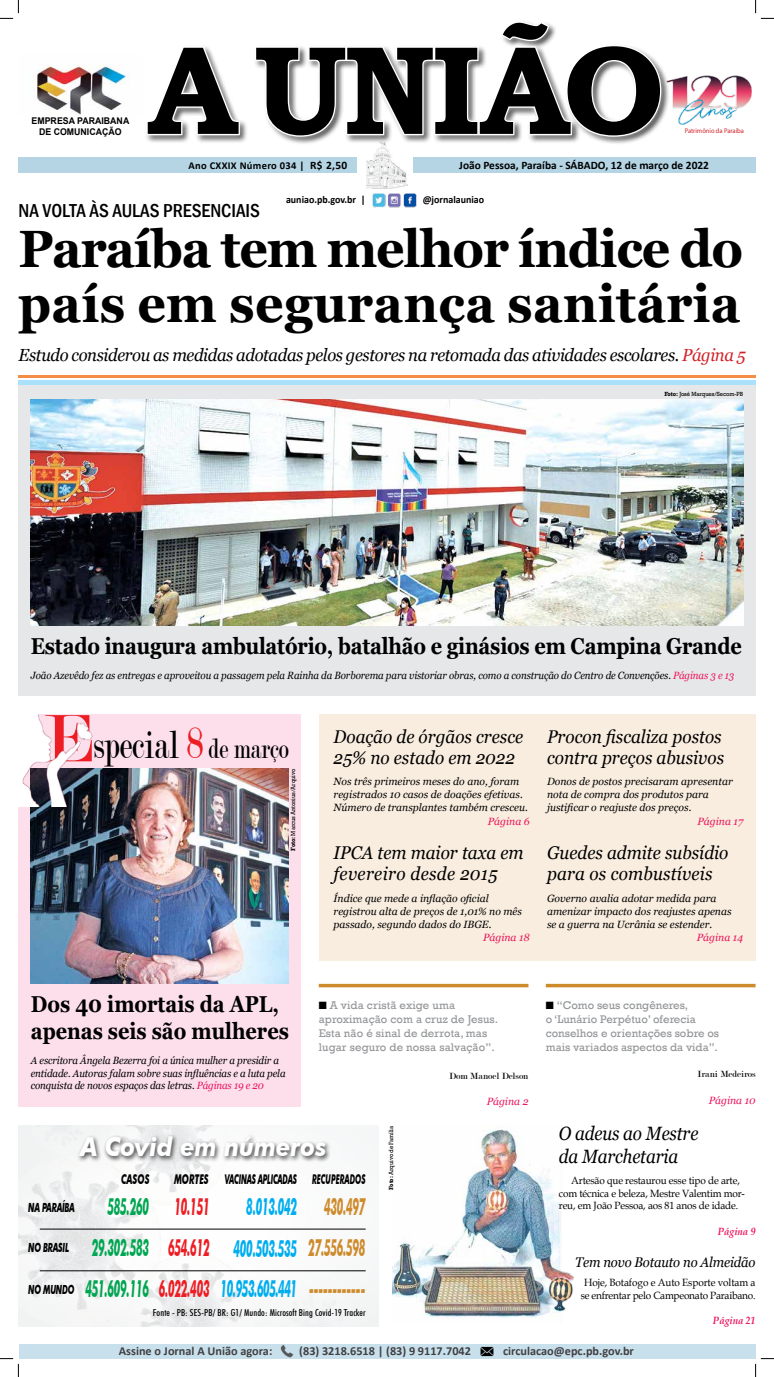
<style>
.page{position:relative;width:774px;height:1377px;background:#fff}
.page>*{position:absolute;margin:0;border:0;box-sizing:border-box;transform-origin:0 0}
.t1{font:700 126.35px "Bookman Old Style";letter-spacing:-.04em;color:#000}
.t2{font:700 52.5px/55.1px "Georgia";letter-spacing:.005em;color:#000;scale:.95 1}
.t3{font:41.74px "Modern";color:#000;scale:.75 1}
.t4{font:italic 700 26.07px "Futura BT";color:#fff;scale:.92 1}
.t5{font:italic 700 23.8px/41.2px "Futura BT";letter-spacing:-.03em;color:#00a651;scale:.46 1}
.t6{font:italic 700 23.8px/41.2px "Futura BT";letter-spacing:-.03em;color:#00aeef;text-align:right;scale:.46 1}
.t7{font:italic 700 23.8px/41.2px "Futura BT";letter-spacing:-.03em;color:#ce8b2c;text-align:justify;scale:.46 1}
.t8{font:italic 700 23.8px/41.6px "Futura BT";letter-spacing:-.03em;color:#ed1d24;scale:.46 1}
.t9{font:700 22.93px/26.2px "Georgia";letter-spacing:-.01em;color:#000;scale:.87 1}
.t10{font:italic 19.25px/22.8px "Georgia";letter-spacing:-.01em;color:#000;scale:.89 1}
.t11{font:500 condensed 19.25px "Franklin Gothic";color:#000}
.t12{font:italic 18.38px/21px "Georgia";color:#000;scale:.93 1}
.t13{font:italic 18.38px/21px "Georgia";letter-spacing:.02em;color:#000;scale:.93 1}
.t14{font:italic 17.5px "Georgia";letter-spacing:-.02em;color:#000;scale:.95 1}
.t15{font:italic 14px "Georgia";letter-spacing:-.01em;color:#000;scale:.93 1}
.t16{font:italic 700 13.39px "Futura BT";color:#000;scale:.54 1}
.t17{font:italic 700 13.39px "Futura BT";color:#000;scale:.62 1}
.t18{font:italic 700 12.6px "Futura BT";letter-spacing:-.03em;color:#000;scale:.63 1}
.t19{font:700 12.25px "Calibri";color:#414042}
.t20{font:11.38px/14px "Rockwell";color:#939598}
.t21{font:700 11.38px "Calibri";color:#000}
.t22{font:italic 10.5px/13.1px "Georgia";color:#000}
.t23{font:italic 10.5px/12.6px "Georgia";color:#000;scale:.93 1}
.t24{font:10.5px/12.6px "Book Antiqua";letter-spacing:-.015em;color:#000;text-align:center;scale:.95 1}
.t25{font:italic 10.5px "Georgia";color:#ed145b}
.t26{font:700 10.5px "Calibri";color:#000;scale:.95 1}
.t27{font:700 10.5px "Calibri";letter-spacing:.03em;color:#000}
.t28{font:italic 700 10.5px "Book Antiqua";color:#ed145b;scale:.92 1}
.t29{font:500 condensed 9.62px "Futura BT";letter-spacing:.01em;color:#000}
.t30{font:9.62px "Modern";color:#000}
.t31{font:700 9.28px/11.1px "Arial";color:#000;text-align:center;scale:.95 1}
.t32{font:6.83px "Myriad Pro";color:#d2232a;scale:.95 1}
.t33{font:6.12px "Rockwell";letter-spacing:-.01em;color:#000;scale:.95 1}
.s1{font-size:11.38px}
.s2{color:#d2232a}
.s3{font-weight:700}
.s4{color:#ed145b}
.s5{font-size:71.58px;color:#ed1d24}
.s6{font-size:47.69px;color:#ed1d24}
.s7{font-size:29.84px}
.s8{font-family:"Dixieland Normal";font-size:10.5px;color:#000}
.s9{color:#ed1d24}
</style>
<div class="page">
<div style="left:318px;top:714px;width:437px;height:246px;background:#f8eddf"></div>
<div style="left:18px;top:381px;width:737px;height:315px;background:#e6e7e8"></div>
<div style="left:18px;top:380px;width:737px;height:5px;background:#abe1fa"></div>
<hr style="left:18px;top:375px;width:737px;height:3px;background:#f68d47">
<svg style="left:319px;top:983px;width:209px;height:4px"></svg>
<svg style="left:545px;top:983px;width:210px;height:4px"></svg>
<div style="left:19px;top:1343px;width:736px;height:15px;background:#c8e0ec"></div>
<svg style="left:280px;top:1344px;width:13px;height:13px"></svg>
<img style="left:474px;top:1343px;width:25px;height:14px">
<img style="left:372px;top:193px;width:45px;height:15px">
<img style="left:18px;top:1125px;width:360px;height:201px">
<div style="left:76px;top:1133px;width:255px;height:29px;background:#000;opacity:.75"></div>
<hr style="left:40px;top:1228px;width:325px;height:1px;background:#000">
<hr style="left:40px;top:1270px;width:325px;height:1px;background:#000">
<img style="left:392px;top:1125px;width:181px;height:193px">
<div style="left:141px;top:18px;width:525px;height:124px;background:#fff;opacity:.75"></div>
<svg style="left:145px;top:44px;width:96px;height:92px"></svg>
<svg style="left:253px;top:20px;width:409px;height:118px"></svg>
<div style="left:18px;top:157px;width:737px;height:16px;background:#b5d5e5"></div>
<div style="left:357px;top:156px;width:55px;height:19px;background:#fff"></div>
<img style="left:366px;top:142px;width:41px;height:46px">
<img style="left:666px;top:75px;width:85px;height:50px">
<img style="left:37px;top:55px;width:105px;height:61px">
<div style="left:18px;top:714px;width:283px;height:392px;background:#fcdfeb"></div>
<img style="left:31px;top:768px;width:258px;height:215px">
<img style="left:18px;top:714px;width:74px;height:92px">
<img style="left:31px;top:400px;width:712px;height:225px">
<svg style="left:0;top:0;width:19px;height:19px"></svg>
<svg style="left:0;top:1358px;width:19px;height:18px"></svg>
<svg style="left:755px;top:0;width:18px;height:19px"></svg>
<svg style="left:754px;top:1357px;width:19px;height:19px"></svg>
<p class="t31" style="left:32px;top:115px;width:104px">EMPRESA PARAIBANA<br>DE COMUNICAÇÃO</p>
<h1 class="t1" style="left:148px;top:-1px;width:518px">A UNIÃO</h1>
<p class="t32" style="left:684px;top:127px;width:64px">Patrimônio da Paraíba</p>
<p class="t27" style="left:188px;top:158px;width:160px">Ano CXXIX Número 034 | <span class="s1">R$ 2,50</span></p>
<p class="t21" style="left:459px;top:157px;width:251px">João Pessoa, Paraíba - SÁBADO, 12 de março de 2022</p>
<h3 class="t11" style="left:18px;top:198px;width:243px">NA VOLTA ÀS AULAS PRESENCIAIS</h3>
<p class="t26" style="left:286px;top:192px;width:85px">auniao.pb.gov.br |</p>
<p class="t26" style="left:422px;top:192px;width:66px">@jornalauniao</p>
<h2 class="t2" style="left:18px;top:221px;width:764px">Paraíba tem melhor índice do país em segurança sanitária</h2>
<h3 class="t14" style="left:19px;top:343px;width:766px">Estudo considerou as medidas adotadas pelos gestores na retomada das atividades escolares. <span class="s2">Página 5</span></h3>
<p class="t33" style="left:664px;top:390px;width:84px"><span class="s3">Foto:</span> José Marques/Secom-PB</p>
<h3 class="t9" style="left:31px;top:633px;width:818px">Estado inaugura ambulatório, batalhão e ginásios em Campina Grande</h3>
<p class="t23" style="left:31px;top:668px;width:757px">João Azevêdo fez as entregas e aproveitou a passagem pela Rainha da Borborema para vistoriar obras, como a construção do Centro de Convenções. <span class="s4">Páginas 3 e 13</span></p>
<h3 class="t3" style="left:44px;top:724px;width:328px"><span class="s5">E</span>special <span class="s6">8</span> <span class="s7">de março</span></h3>
<h3 class="t12" style="left:333px;top:726px;width:205px">Doação de órgãos cresce<br>25% no estado em 2022</h3>
<p class="t33" style="left:289px;top:850px;width:87px;rotate:-90deg"><span class="s3">Foto:</span> Marcus Antonius/Arquivo</p>
<p class="t22" style="left:333px;top:775px;width:196px">Nos três primeiros meses do ano, foram registrados 10 casos de doações efetivas.<br>Número de transplantes também cresceu.</p>
<p class="t25" style="left:487px;top:814px;width:43px">Página 6</p>
<h3 class="t13" style="left:333px;top:842px;width:206px">IPCA tem maior taxa em fevereiro desde 2015</h3>
<p class="t22" style="left:333px;top:891px;width:190px">Índice que mede a inflação oficial registrou alta de preços de 1,01% no mês passado, segundo dados do IBGE.</p>
<p class="t25" style="left:483px;top:930px;width:48px">Página 18</p>
<h3 class="t12" style="left:547px;top:726px;width:192px">Procon fiscaliza postos contra preços abusivos</h3>
<p class="t22" style="left:547px;top:775px;width:187px">Donos de postos precisaram apresentar nota de compra dos produtos para justificar o reajuste dos preços.</p>
<p class="t25" style="left:697px;top:814px;width:47px">Página 17</p>
<h3 class="t12" style="left:547px;top:842px;width:196px">Guedes admite subsídio para os combustíveis</h3>
<p class="t22" style="left:547px;top:891px;width:186px">Governo avalia adotar medida para amenizar impacto dos reajustes apenas se a guerra na Ucrânia se estender.</p>
<p class="t25" style="left:696px;top:930px;width:48px">Página 14</p>
<h3 class="t9" style="left:31px;top:991px;width:298px">Dos 40 imortais da APL, apenas seis são mulheres</h3>
<p class="t23" style="left:31px;top:1054px;width:275px">A escritora Ângela Bezerra foi a única mulher a presidir a entidade. Autoras falam sobre suas influências e a luta pela conquista de novos espaços das letras. <span class="s4">Páginas 19 e 20</span></p>
<p class="t20" style="left:319px;top:998px;width:181px"><span class="s8">n</span> A vida cristã exige uma aproximação com a cruz de Jesus.<br>Esta não é sinal de derrota, mas lugar seguro de nossa salvação”.</p>
<p class="t30" style="left:449px;top:1071px;width:81px">Dom Manoel Delson</p>
<p class="t25" style="left:486px;top:1094px;width:43px">Página 2</p>
<h3 class="t4" style="left:80px;top:1130px;width:269px">A COVID EM NÚMEROS</h3>
<p class="t18" style="left:28px;top:1199px;width:75px">NA PARAÍBA</p>
<p class="t18" style="left:28px;top:1239px;width:66px">NO BRASIL</p>
<p class="t18" style="left:28px;top:1281px;width:75px">NO MUNDO</p>
<p class="t17" style="left:174px;top:1171px;width:57px">MORTES</p>
<h3 class="t5" style="left:85px;top:1185px;width:272px;text-indent:22px">585.260<br>29.302.583<br>451.609.116 <span class="s9">6.022.403</span></h3>
<p class="t17" style="left:121px;top:1171px;width:47px">CASOS</p>
<p class="t16" style="left:225px;top:1171px;width:18px">VACINAS</p>
<p class="t16" style="left:258px;top:1171px;width:10px">APLICADAS</p>
<h3 class="t6" style="left:220px;top:1185px;width:168px">8.013.042<br>400.503.535<br>10.953.605.441</h3>
<h3 class="t7" style="left:308px;top:1185px;width:126px;text-indent:16px">430.497<br>27.556.598 ------------</h3>
<p class="t16" style="left:312px;top:1171px;width:101px">RECUPERADOS</p>
<h3 class="t8" style="left:168px;top:1185px;width:92px">10.151<br>654.612</h3>
<p class="t29" style="left:153px;top:1306px;width:214px">Fonte - PB: SES-PB/ BR: G1/ Mundo: Microsoft Bing Covid-19 Tracker</p>
<p class="t33" style="left:387px;top:1189px;width:69px;rotate:-90deg"><span class="s3">Foto:</span> Arquivo de Família</p>
<p class="t20" style="left:545px;top:998px;width:175px"><span class="s8">n</span> “Como seus congêneres,<br>o ‘Lunário Perpétuo’ oferecia conselhos e orientações sobre os mais variados aspectos da vida”.</p>
<p class="t30" style="left:697px;top:1068px;width:60px">Irani Medeiros</p>
<p class="t25" style="left:708px;top:1093px;width:48px">Página 10</p>
<h3 class="t10" style="left:558px;top:1122px;width:158px">O adeus ao Mestre da Marchetaria</h3>
<p class="t24" style="left:558px;top:1173px;width:197px;text-align:left;text-indent:12px">Artesão que restaurou esse tipo de arte, com técnica e beleza, Mestre Valentim mor&shy;reu, em João Pessoa, aos 81 anos de idade.</p>
<p class="t28" style="left:717px;top:1223px;width:43px">Página 9</p>
<h3 class="t15" style="left:575px;top:1252px;width:195px">Tem novo Botauto no Almeidão</h3>
<p class="t24" style="left:580px;top:1275px;width:186px">Hoje, Botafogo e Auto Esporte voltam a se enfrentar pelo Campeonato Paraibano.</p>
<p class="t28" style="left:712px;top:1312px;width:48px">Página 21</p>
<p class="t19" style="left:119px;top:1341px;width:155px">Assine o Jornal A União agora:</p>
<p class="t19" style="left:299px;top:1341px;width:173px">(83) 3218.6518 | (83) 9 9117.7042</p>
<p class="t19" style="left:503px;top:1341px;width:132px">circulacao@epc.pb.gov.br</p>
</div>
